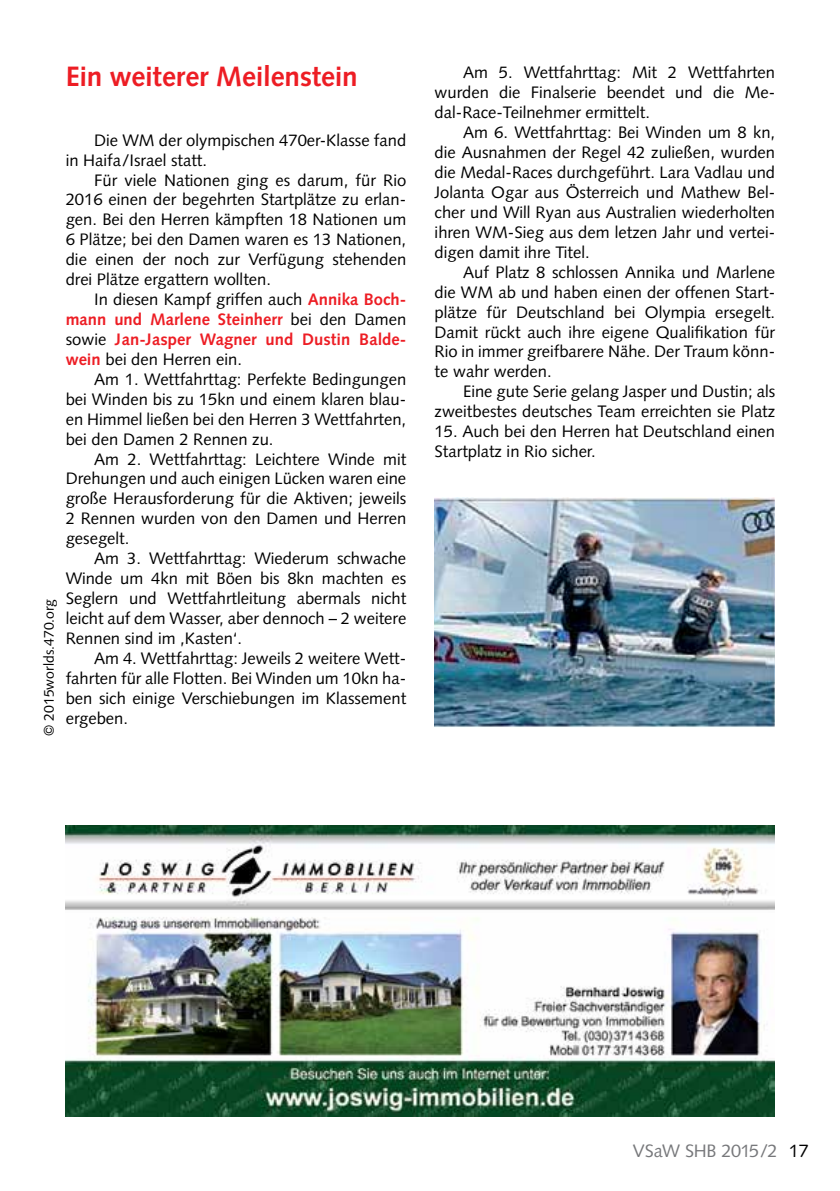
<style>
.page{position:relative;width:840px;height:1191px;background:#fff}
.page>*{position:absolute;margin:0;border:0;box-sizing:border-box;transform-origin:0 0}
.t1{font:700 28px "Syntax";letter-spacing:-.01em;color:#ed1d24}
.t2{font:18px "Syntax";letter-spacing:-.025em;color:#77787b}
.t3{font:16.6px/20px "Syntax";color:#000;text-align:justify}
.t4{font:700 16.6px/20px "Syntax";color:#ed1d24;text-align:justify}
.t5{font:14px "Syntax";color:#000}
.s1{font-weight:400;color:#000}
.s2{color:#000}
</style>
<div class="page">
<img style="left:434px;top:497px;width:340px;height:231px">
<img style="left:65px;top:825px;width:709px;height:291px">
<h1 class="t1" style="left:66px;top:60px;width:293px">Ein weiterer Meilenstein</h1>
<p class="t5" style="left:41px;top:735px;width:138px;rotate:-90deg">© 2015worlds.470.org</p>
<p class="t3" style="left:66px;top:130px;width:342px;text-indent:28px">Die WM der olympischen 470er-Klasse fand in Haifa/Israel statt.</p>
<p class="t3" style="left:66px;top:170px;width:342px;text-indent:28px">Für viele Nationen ging es darum, für Rio 2016 einen der begehrten Startplätze zu erlan&shy;gen. Bei den Herren kämpften 18 Nationen um 6 Plätze; bei den Damen waren es 13 Nationen, die einen der noch zur Verfügung stehenden drei Plätze ergattern wollten.</p>
<p class="t4" style="left:66px;top:289px;width:342px;text-indent:28px"><span class="s1">In diesen Kampf griffen auch</span> Annika Boch&shy;mann und Marlene Steinherr <span class="s1">bei den Damen sowie</span> Jan-Jasper Wagner und Dustin Balde&shy;wein <span class="s1">bei den Herren ein.</span></p>
<p class="t3" style="left:66px;top:369px;width:342px;text-indent:28px">Am 1. Wettfahrttag: Perfekte Bedingungen bei Winden bis zu 15kn und einem klaren blau&shy;en Himmel ließen bei den Herren 3 Wettfahrten, bei den Damen 2 Rennen zu.</p>
<p class="t3" style="left:66px;top:449px;width:342px;text-indent:28px">Am 2. Wettfahrttag: Leichtere Winde mit Drehungen und auch einigen Lücken waren eine große Herausforderung für die Aktiven; jeweils 2 Rennen wurden von den Damen und Herren gesegelt.</p>
<p class="t3" style="left:66px;top:548px;width:342px;text-indent:28px">Am 3. Wettfahrttag: Wiederum schwache Winde um 4kn mit Böen bis 8kn machten es Seglern und Wettfahrtleitung abermals nicht leicht auf dem Wasser, aber dennoch – 2 weitere Rennen sind im ‚Kasten‘.</p>
<p class="t3" style="left:66px;top:648px;width:342px;text-indent:28px">Am 4. Wettfahrttag: Jeweils 2 weitere Wett&shy;fahrten für alle Flotten. Bei Winden um 10kn ha&shy;ben sich einige Verschiebungen im Klassement ergeben.</p>
<p class="t3" style="left:434px;top:63px;width:342px;text-indent:28px">Am 5. Wettfahrttag: Mit 2 Wettfahrten wurden die Finalserie beendet und die Me&shy;dal-Race-Teilnehmer ermittelt.</p>
<p class="t3" style="left:434px;top:123px;width:342px;text-indent:28px">Am 6. Wettfahrttag: Bei Winden um 8 kn, die Ausnahmen der Regel 42 zuließen, wurden die Medal-Races durchgeführt. Lara Vadlau und Jolanta Ogar aus Österreich und Mathew Bel&shy;cher und Will Ryan aus Australien wiederholten ihren WM-Sieg aus dem letzen Jahr und vertei&shy;digen damit ihre Titel.</p>
<p class="t3" style="left:434px;top:262px;width:342px;text-indent:28px">Auf Platz 8 schlossen Annika und Marlene die WM ab und haben einen der offenen Start&shy;plätze für Deutschland bei Olympia ersegelt.<br>Damit rückt auch ihre eigene Qualifikation für Rio in immer greifbarere Nähe. Der Traum könn&shy;te wahr werden.</p>
<p class="t3" style="left:434px;top:381px;width:342px;text-align:right">Eine gute Serie gelang Jasper und Dustin; als zweitbestes deutsches Team erreichten sie Platz</p>
<p class="t3" style="left:434px;top:421px;width:342px">15. Auch bei den Herren hat Deutschland einen<br>Startplatz in Rio sicher.</p>
<p class="t2" style="left:632px;top:1140px;width:177px">VSaW SHB 2015/2 <span class="s2">17</span></p>
</div>
